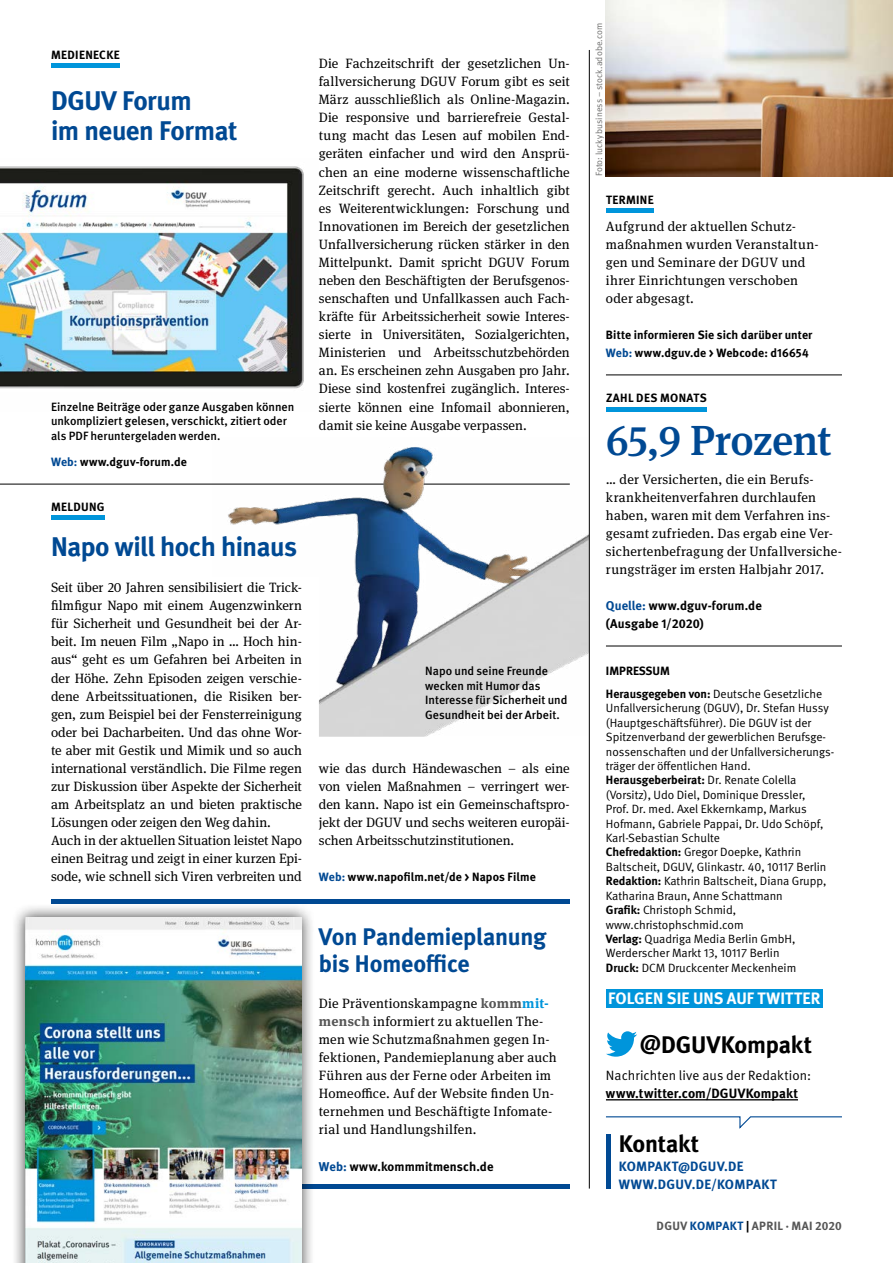
<style>
.page{position:relative;width:893px;height:1263px;background:#fff}
.page>*{position:absolute;margin:0;border:0;box-sizing:border-box;transform-origin:0 0}
.t1{font:500 42px "DGUV Meta Serif";letter-spacing:-.02em;color:#004993}
.t2{font:700 27px/30px "DGUV Meta";letter-spacing:-.02em;color:#004993}
.t3{font:700 24px/27px "DGUV Meta";letter-spacing:-.01em;color:#004993}
.t4{font:700 24px "DGUV Meta";letter-spacing:-.005em;color:#000}
.t5{font:700 16.5px "DGUV Meta";letter-spacing:.005em;color:#fff}
.t6{font:13.5px/18.1px "DGUV Meta Serif";letter-spacing:.005em;color:#000}
.t7{font:700 13.5px/18.1px "DGUV Meta";letter-spacing:.02em;color:#004993}
.t8{font:13.5px "DGUV Meta";letter-spacing:.005em;color:#000}
.t9{font:700 13.5px "DGUV Meta";letter-spacing:.01em;color:#000}
.t10{font:700 12.75px/18px "DGUV Meta";letter-spacing:.005em;color:#000}
.t11{font:12px/14.4px "DGUV Meta";color:#000}
.t12{font:700 12px/23px "DGUV Meta";letter-spacing:.015em;color:#000}
.t13{font:500 12px/14.4px "DGUV Meta";color:#000}
.t14{font:700 12px "DGUV Meta";letter-spacing:.025em;color:#565656}
.t15{font:9px "DGUV Meta";letter-spacing:.01em;color:#6f6f6e}
.s1{color:#004993}
.s2{font-weight:700;color:#565656}
.s3{font-weight:700;color:#0095db}
.s4{font-weight:400}
.s5{font-weight:700}
.s6{color:#000}
</style>
<div class="page">
<hr style="left:0;top:484px;width:570px;height:1px;background:#000">
<img style="left:211px;top:437px;width:378px;height:300px">
<hr style="left:606px;top:1134px;width:4px;height:54px;background:#004993">
<div style="left:606px;top:990px;width:217px;height:18px;background:#0095db"></div>
<hr style="left:606px;top:1099px;width:192px;height:1px;background:#000">
<svg style="left:606px;top:1031px;width:31px;height:26px"></svg>
<svg style="left:606px;top:1116px;width:236px;height:13px"></svg>
<hr style="left:589px;top:50px;width:1px;height:1138px;background:#000">
<hr style="left:606px;top:374px;width:236px;height:1px;background:#000">
<hr style="left:606px;top:646px;width:236px;height:1px;background:#000">
<hr style="left:51px;top:516px;width:54px;height:4px;background:#0095db">
<div style="left:606px;top:208px;width:48px;height:5px;background:#0095db"></div>
<hr style="left:51px;top:64px;width:69px;height:4px;background:#0095db">
<hr style="left:606px;top:407px;width:101px;height:4px;background:#0095db">
<img style="left:0;top:166px;width:304px;height:223px">
<hr style="left:51px;top:1184px;width:519px;height:4px;background:#004993">
<div style="left:51px;top:899px;width:519px;height:5px;background:#004993"></div>
<div style="left:12px;top:904px;width:304px;height:359px;background:#000;opacity:.75"></div>
<img style="left:26px;top:917px;width:276px;height:346px">
<img style="left:606px;top:0;width:287px;height:176px">
<p class="t12" style="left:51px;top:43px;width:70px">MEDIENECKE</p>
<h2 class="t2" style="left:51px;top:87px;width:188px">DGUV Forum<br>im neuen Format</h2>
<p class="t13" style="left:51px;top:400px;width:245px">Einzelne Beiträge oder ganze Ausgaben können unkompliziert gelesen, verschickt, zitiert oder als PDF heruntergeladen werden.</p>
<p class="t12" style="left:51px;top:450px;width:137px"><span class="s1">Web:</span> www.dguv-forum.de</p>
<p class="t12" style="left:51px;top:495px;width:55px">MELDUNG</p>
<h2 class="t2" style="left:51px;top:532px;width:248px">Napo will hoch hinaus</h2>
<p class="t6" style="left:51px;top:579px;width:252px">Seit über 20 Jahren sensibilisiert die Trick&shy;filmfigur Napo mit einem Augenzwinkern für Sicherheit und Gesundheit bei der Ar&shy;beit. Im neuen Film „Napo in … Hoch hin&shy;aus“ geht es um Gefahren bei Arbeiten in der Höhe. Zehn Episoden zeigen verschie&shy;dene Arbeitssituationen, die Risiken ber&shy;gen, zum Beispiel bei der Fensterreinigung oder bei Dacharbeiten. Und das ohne Wor&shy;te aber mit Gestik und Mimik und so auch international verständlich. Die Filme regen zur Diskussion über Aspekte der Sicherheit am Arbeitsplatz an und bieten praktische Lösungen oder zeigen den Weg dahin.<br>Auch in der aktuellen Situation leistet Napo einen Beitrag und zeigt in einer kurzen Epi&shy;sode, wie schnell sich Viren verbreiten und</p>
<p class="t6" style="left:319px;top:55px;width:252px;text-align:justify">Die Fachzeitschrift der gesetzlichen Un&shy;fallversicherung DGUV Forum gibt es seit März ausschließlich als Online-Magazin.<br>Die responsive und barrierefreie Gestal&shy;tung macht das Lesen auf mobilen End&shy;geräten einfacher und wird den Ansprü&shy;chen an eine moderne wissenschaftliche Zeitschrift gerecht. Auch inhaltlich gibt es Weiterentwicklungen: Forschung und Innovationen im Bereich der gesetzlichen Unfallversicherung rücken stärker in den Mittelpunkt. Damit spricht DGUV Forum neben den Beschäftigten der Berufsgenos&shy;senschaften und Unfallkassen auch Fach&shy;kräfte für Arbeitssicherheit sowie Interes&shy;sierte in Universitäten, Sozialgerichten, Ministerien und Arbeitsschutzbehörden an. Es erscheinen zehn Ausgaben pro Jahr.<br>Diese sind kostenfrei zugänglich. Interes&shy;sierte können eine Infomail abonnieren, damit sie keine Ausgabe verpassen.</p>
<p class="t13" style="left:425px;top:664px;width:144px">Napo und seine Freunde wecken mit Humor das<br>Interesse für Sicherheit und<br>Gesundheit bei der Arbeit.</p>
<p class="t6" style="left:319px;top:759px;width:252px;text-align:justify">wie das durch Händewaschen – als eine von vielen Maßnahmen – verringert wer&shy;den kann. Napo ist ein Gemeinschaftspro&shy;jekt der DGUV und sechs weiteren europäi&shy;schen Arbeitsschutzinstitutionen.</p>
<p class="t12" style="left:319px;top:866px;width:218px"><span class="s1">Web:</span> www.napofilm.net/de &gt; Napos Filme</p>
<h3 class="t3" style="left:319px;top:923px;width:229px">Von Pandemieplanung bis Homeoffice</h3>
<p class="t6" style="left:319px;top:994px;width:239px">Die Präventionskampagne <span class="s2">komm</span><span class="s3">mit&shy;</span><span class="s2">mensch</span> informiert zu aktuellen The&shy;men wie Schutzmaßnahmen gegen In&shy;fektionen, Pandemieplanung aber auch Führen aus der Ferne oder Arbeiten im Homeoffice. Auf der Website finden Un&shy;ternehmen und Beschäftigte Infomate&shy;rial und Handlungshilfen.</p>
<p class="t10" style="left:319px;top:1157px;width:176px"><span class="s1">Web:</span> www.kommmitmensch.de</p>
<p class="t15" style="left:594px;top:176px;width:155px;rotate:-90deg">Foto: luckybusiness – stock.adobe.com</p>
<p class="t12" style="left:606px;top:188px;width:49px">TERMINE</p>
<p class="t6" style="left:606px;top:217px;width:214px">Aufgrund der aktuellen Schutz&shy;maßnahmen wurden Veranstaltun&shy;gen und Seminare der DGUV und ihrer Einrichtungen verschoben oder abgesagt.</p>
<p class="t12" style="left:606px;top:326px;width:208px;line-height:18px">Bitte informieren Sie sich darüber unter<br><span class="s1">Web:</span> www.dguv.de &gt; Webcode: d16654</p>
<p class="t12" style="left:606px;top:387px;width:102px">ZAHL DES MONATS</p>
<h1 class="t1" style="left:606px;top:415px;width:227px">65,9 Prozent</h1>
<p class="t6" style="left:606px;top:470px;width:237px">… der Versicherten, die ein Berufs&shy;krankheitenverfahren durchlaufen haben, waren mit dem Verfahren ins&shy;gesamt zufrieden. Das ergab eine Ver&shy;sichertenbefragung der Unfallversiche&shy;rungsträger im ersten Halbjahr 2017.</p>
<p class="t10" style="left:606px;top:597px;width:157px"><span class="s1">Quelle:</span> www.dguv-forum.de (Ausgabe 1/2020)</p>
<p class="t12" style="left:606px;top:660px;width:218px">IMPRESSUM<br>Herausgegeben von: <span class="s4">Deutsche Gesetzliche</span></p>
<p class="t11" style="left:606px;top:701px;width:230px">Unfallversicherung (DGUV), Dr. Stefan Hussy (Hauptgeschäftsführer). Die DGUV ist der Spitzenverband der gewerblichen Berufsge&shy;nossenschaften und der Unfallversicherungs&shy;träger der öffentlichen Hand.<br><span class="s5">Herausgeberbeirat:</span> Dr. Renate Colella (Vorsitz), Udo Diel, Dominique Dressler,<br>Prof. Dr. med. Axel Ekkernkamp, Markus Hofmann, Gabriele Pappai, Dr. Udo Schöpf, Karl-Sebastian Schulte<br><span class="s5">Chefredaktion:</span> Gregor Doepke, Kathrin Baltscheit, DGUV, Glinkastr. 40, 10117 Berlin <span class="s5">Redaktion:</span> Kathrin Baltscheit, Diana Grupp, Katharina Braun, Anne Schattmann<br><span class="s5">Grafik:</span> Christoph Schmid, www.christophschmid.com<br><span class="s5">Verlag:</span> Quadriga Media Berlin GmbH, Werderscher Markt 13, 10117 Berlin<br><span class="s5">Druck:</span> DCM Druckcenter Meckenheim</p>
<p class="t5" style="left:608px;top:989px;width:214px">FOLGEN SIE UNS AUF TWITTER</p>
<h3 class="t4" style="left:640px;top:1030px;width:174px">@DGUVKompakt</h3>
<p class="t8" style="left:606px;top:1068px;width:207px">Nachrichten live aus der Redaktion:</p>
<p class="t9" style="left:606px;top:1085px;width:194px">www.twitter.com/DGUVKompakt</p>
<h3 class="t4" style="left:619px;top:1130px;width:82px">Kontakt</h3>
<p class="t7" style="left:619px;top:1157px;width:159px">KOMPAKT@DGUV.DE<br>WWW.DGUV.DE/KOMPAKT</p>
<p class="t14" style="left:657px;top:1219px;width:187px">DGUV <span class="s1">KOMPAKT</span> <span class="s6">|</span> APRIL · MAI 2020</p>
</div>
